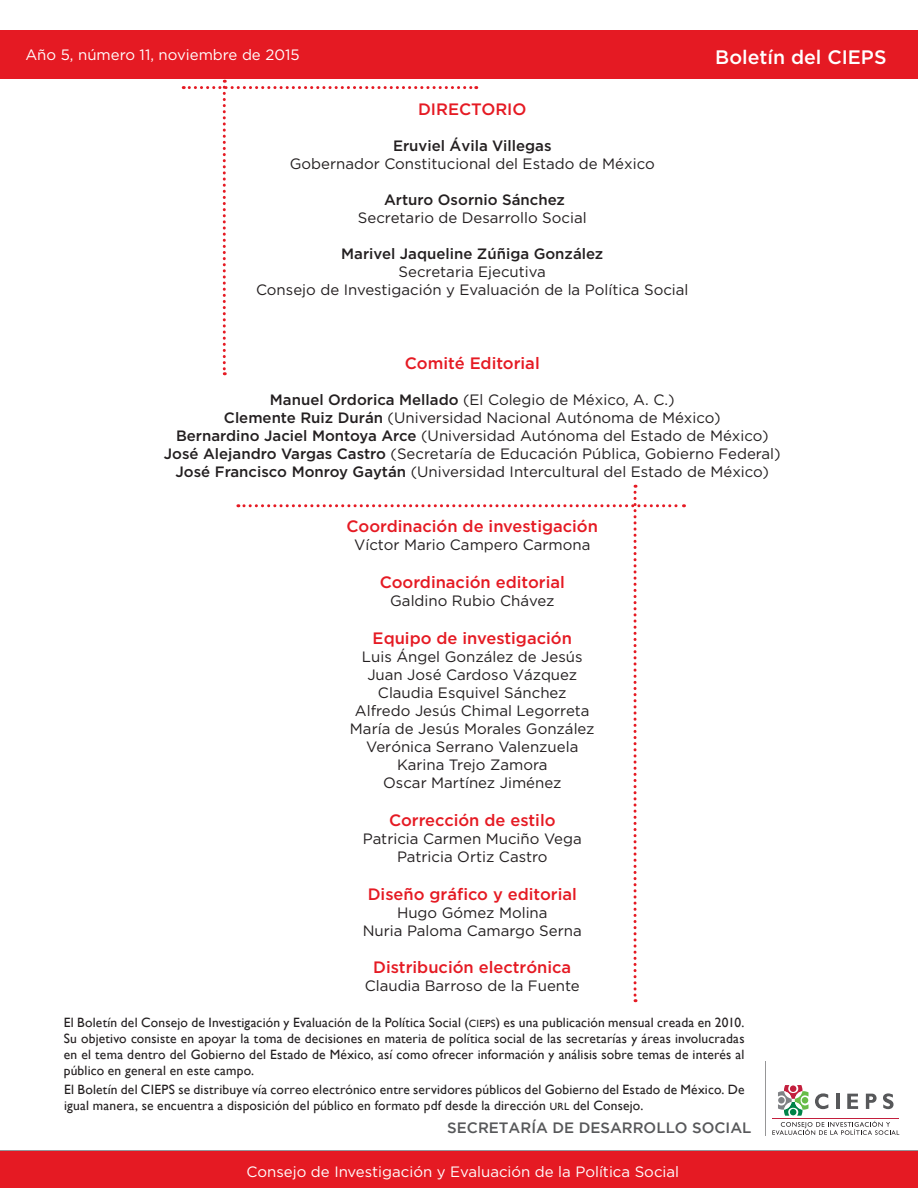
<style>
.page{position:relative;width:918px;height:1188px;background:#fff}
.page>*{position:absolute;margin:0;border:0;box-sizing:border-box;transform-origin:0 0}
.t1{font:500 19.5px "Gotham";color:#fff}
.t2{font:500 16.5px "Gotham";color:#e51a23}
.t3{font:15px/18px "Gotham";color:#231f20;text-align:center}
.t4{font:15px "Gotham";color:#fff}
.t5{font:500 15px "Gotham";color:#231f20}
.t6{font:500 15px "Gotham";color:#57585a}
.t7{font:13.5px/16.2px "Gill Sans";letter-spacing:.015em;color:#231f20;text-align:justify}
.s1{font-weight:500}
.s2{font-size:10.5px}
</style>
<div class="page">
<div style="left:0;top:1150px;width:918px;height:38px;background:#939598"></div>
<div style="left:0;top:31px;width:918px;height:48px;background:#e51a23"></div>
<hr style="left:765px;top:1061px;width:1px;height:74px;background:#969697">
<svg style="left:772px;top:1085px;width:127px;height:50px"></svg>
<div style="left:0;top:1151px;width:918px;height:37px;background:#e51a23"></div>
<svg style="left:183px;top:80px;width:294px;height:295px"></svg>
<svg style="left:238px;top:485px;width:446px;height:517px"></svg>
<p class="t4" style="left:25px;top:46px;width:276px">Año 5, número 11, noviembre de 2015</p>
<p class="t2" style="left:418px;top:100px;width:110px">DIRECTORIO</p>
<p class="t5" style="left:393px;top:137px;width:160px">Eruviel Ávila Villegas</p>
<p class="t3" style="left:290px;top:154px;width:366px">Gobernador Constitucional del Estado de México</p>
<p class="t5" style="left:384px;top:191px;width:182px">Arturo Osornio Sánchez</p>
<p class="t3" style="left:358px;top:208px;width:230px">Secretario de Desarrollo Social</p>
<p class="t5" style="left:341px;top:245px;width:264px">Marivel Jaqueline Zúñiga González</p>
<p class="t3" style="left:256px;top:262px;width:434px">Secretaria Ejecutiva<br>Consejo de Investigación y Evaluación de la Política Social</p>
<h1 class="t1" style="left:715px;top:46px;width:173px">Boletín del CIEPS</h1>
<p class="t2" style="left:405px;top:353px;width:136px">Comité Editorial</p>
<p class="t3" style="left:164px;top:390px;width:618px"><span class="s1">Manuel Ordorica Mellado</span> (El Colegio de México, A. C.)<br><span class="s1">Clemente Ruiz Durán</span> (Universidad Nacional Autónoma de México)<br><span class="s1">Bernardino Jaciel Montoya Arce</span> (Universidad Autónoma del Estado de México)<br><span class="s1">José Alejandro Vargas Castro</span> (Secretaría de Educación Pública, Gobierno Federal)<br><span class="s1">José Francisco Monroy Gaytán</span> (Universidad Intercultural del Estado de México)</p>
<p class="t2" style="left:347px;top:517px;width:253px">Coordinación de investigación</p>
<p class="t3" style="left:354px;top:536px;width:238px">Víctor Mario Campero Carmona</p>
<p class="t2" style="left:380px;top:573px;width:187px">Coordinación editorial</p>
<p class="t3" style="left:390px;top:592px;width:166px">Galdino Rubio Chávez</p>
<p class="t2" style="left:373px;top:629px;width:201px">Equipo de investigación</p>
<p class="t3" style="left:350px;top:647px;width:246px">Luis Ángel González de Jesús<br>Juan José Cardoso Vázquez<br>Claudia Esquivel Sánchez<br>Alfredo Jesús Chimal Legorreta<br>María de Jesús Morales González<br>Verónica Serrano Valenzuela<br>Karina Trejo Zamora<br>Oscar Martínez Jiménez</p>
<p class="t2" style="left:389px;top:811px;width:168px">Corrección de estilo</p>
<p class="t3" style="left:363px;top:829px;width:220px">Patricia Carmen Muciño Vega<br>Patricia Ortiz Castro</p>
<p class="t2" style="left:368px;top:884px;width:211px">Diseño gráfico y editorial</p>
<p class="t3" style="left:363px;top:903px;width:221px">Hugo Gómez Molina<br>Nuria Paloma Camargo Serna</p>
<p class="t2" style="left:373px;top:958px;width:199px">Distribución electrónica</p>
<p class="t3" style="left:365px;top:977px;width:217px">Claudia Barroso de la Fuente</p>
<p class="t7" style="left:64px;top:1014px;width:682px">El Boletín del Consejo de Investigación y Evaluación de la Política Social (<span class="s2">CIEPS</span>) es una publicación mensual creada en 2010.<br>Su objetivo consiste en apoyar la toma de decisiones en materia de política social de las secretarías y áreas involucradas en el tema dentro del Gobierno del Estado de México, así como ofrecer información y análisis sobre temas de interés al público en general en este campo.</p>
<p class="t7" style="left:64px;top:1081px;width:682px">El Boletín del CIEPS se distribuye vía correo electrónico entre servidores públicos del Gobierno del Estado de México. De igual manera, se encuentra a disposición del público en formato pdf desde la dirección <span class="s2">URL</span> del Consejo.</p>
<p class="t6" style="left:447px;top:1122px;width:306px">SECRETARÍA DE DESARROLLO SOCIAL</p>
<p class="t4" style="left:247px;top:1163px;width:434px">Consejo de Investigación y Evaluación de la Política Social</p>
</div>
